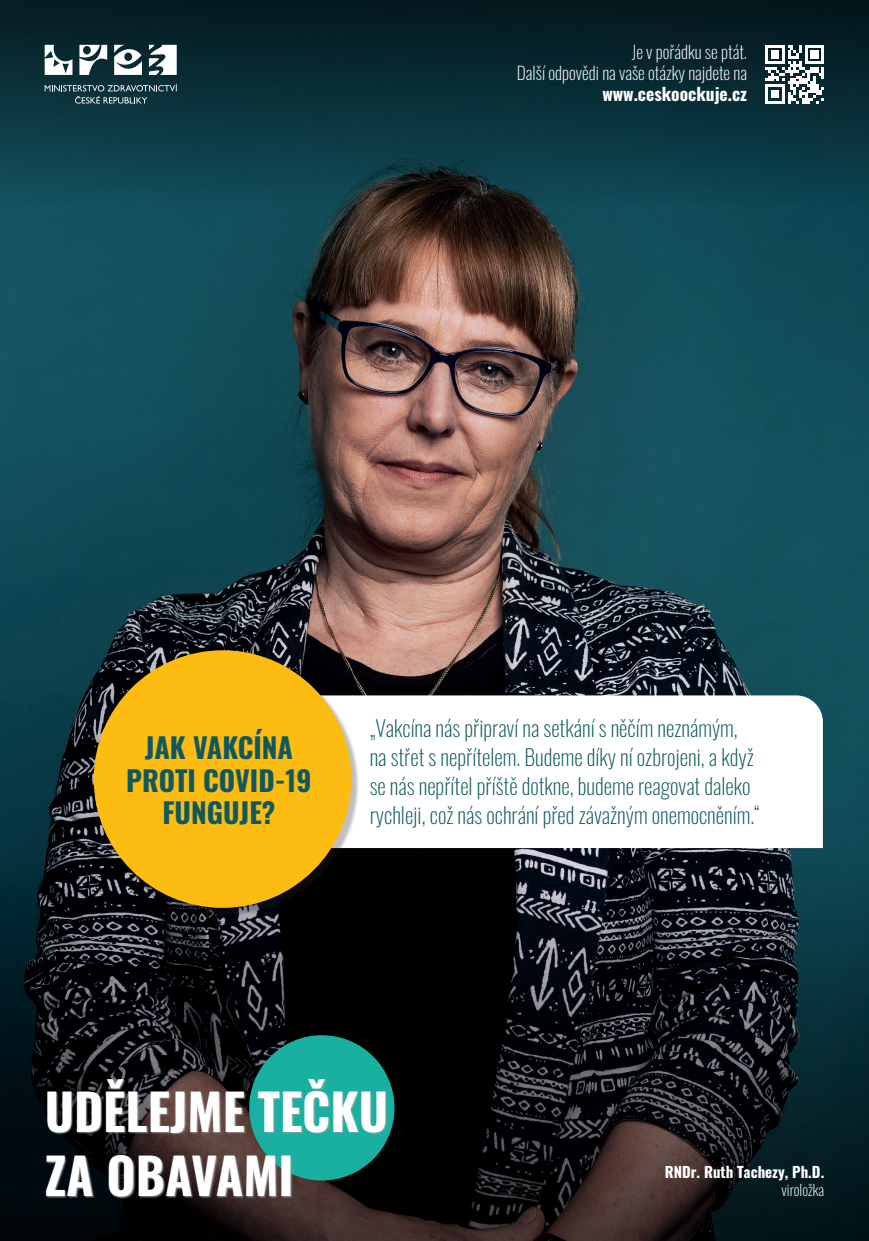
<style>
.page{position:relative;width:869px;height:1241px;background:#fff}
.page>*{position:absolute;margin:0;border:0;box-sizing:border-box;transform-origin:0 0}
.t1{font:700 49.88px/64.3px "Oswald";color:#fff}
.t2{font:700 28px/32.4px "Oswald";color:#0f595e;text-align:center}
.t3{font:200 21.88px/28.9px "Oswald";color:#125b5f}
.t4{font:200 17.5px/21px "Oswald";color:#fff;text-align:right}
.t5{font:700 17.5px "Oswald";color:#fff}
.t6{font:700 14.88px "Oswald";color:#fff}
.t7{font:200 14.88px "Oswald";color:#fff}
</style>
<div class="page">
<img style="left:0;top:204px;width:868px;height:610px">
<svg style="left:0;top:814px;width:868px;height:426px;background:#13191d"></svg>
<div style="left:0;top:0;width:868px;height:204px;background:linear-gradient(to bottom,#03191f,#114652)"></div>
<svg style="left:149px;top:45px;width:28px;height:30px"></svg>
<svg style="left:79px;top:45px;width:28px;height:30px"></svg>
<svg style="left:45px;top:45px;width:27px;height:30px"></svg>
<svg style="left:114px;top:41px;width:28px;height:34px"></svg>
<svg style="left:45px;top:84px;width:132px;height:20px;background:#33545b"></svg>
<svg style="left:764px;top:45px;width:59px;height:59px"></svg>
<div style="left:249px;top:1034px;width:145px;height:146px;background:#19b0a2;border-radius:50%"></div>
<div style="left:46px;top:1078px;width:341px;height:120px;background:#a1a3a6;opacity:.75"></div>
<svg style="left:359px;top:695px;width:463px;height:152px"></svg>
<div style="left:96px;top:652px;width:263px;height:264px;background:#231f20;opacity:.29"></div>
<div style="left:94px;top:650px;width:257px;height:257px;background:#fdbc12;border-radius:50%"></div>
<p class="t4" style="left:516px;top:40px;width:231px">Je v pořádku se ptát.<br>Další odpovědi na vaše otázky najdete na</p>
<p class="t5" style="left:602px;top:85px;width:146px">www.ceskoockuje.cz</p>
<p class="t2" style="left:126px;top:733px;width:187px">JAK VAKCÍNA<br>PROTI COVID-19<br>FUNGUJE?</p>
<p class="t3" style="left:369px;top:711px;width:391px">„Vakcína nás připraví na setkání s něčím neznámým, na střet s nepřítelem. Budeme díky ní ozbrojeni, a když se nás nepřítel příště dotkne, budeme reagovat daleko rychleji, což nás ochrání před závažným onemocněním.“</p>
<h1 class="t1" style="left:45px;top:1082px;width:345px">UDĚLEJME TEČKU<br>ZA OBAVAMI</h1>
<p class="t6" style="left:664px;top:1164px;width:161px">RNDr. Ruth Tachezy, Ph.D.</p>
<p class="t7" style="left:781px;top:1176px;width:44px">viroložka</p>
</div>
